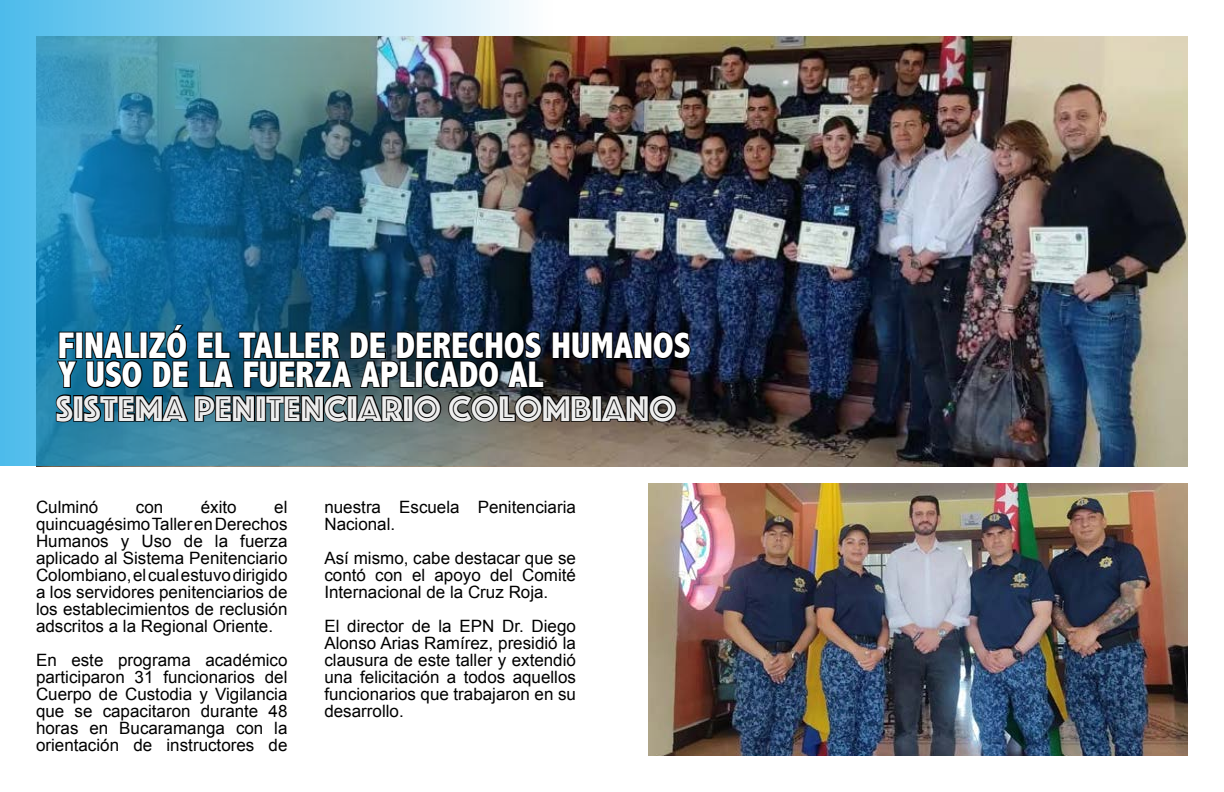
<style>
.page{position:relative;width:1224px;height:792px;background:#fff}
.page>*{position:absolute;margin:0;border:0;box-sizing:border-box;transform-origin:0 0}
.t1{font:800 condensed 37px/29px "Abadi";color:#fff}
.t2{font:37px "Phosphate Inline";color:#ededed}
.t3{font:17px/17px "Arial";color:#000;text-align:justify}
</style>
<div class="page">
<img style="left:0;top:0;width:1188px;height:465px">
<img style="left:54px;top:324px;width:638px;height:100px">
<img style="left:648px;top:484px;width:540px;height:272px">
<h1 class="t1" style="left:58px;top:331px;width:634px">FINALIZÓ EL TALLER DE DERECHOS HUMANOS<br>Y USO DE LA FUERZA APLICADO AL</h1>
<h1 class="t2" style="left:56px;top:382px;width:622px">SISTEMA PENITENCIARIO COLOMBIANO</h1>
<p class="t3" style="left:36px;top:499px;width:64px">Culminó</p>
<p class="t3" style="left:136px;top:499px;width:29px">con</p>
<p class="t3" style="left:201px;top:499px;width:37px">éxito</p>
<p class="t3" style="left:36px;top:499px;width:253px;text-indent:238px">el quincuagésimo Taller en Derechos Humanos y Uso de la fuerza aplicado al Sistema Penitenciario Colombiano, el cual estuvo dirigido a los servidores penitenciarios de los establecimientos de reclusión adscritos a la Regional Oriente.</p>
<p class="t3" style="left:36px;top:652px;width:253px">En este programa académico participaron 31 funcionarios del Cuerpo de Custodia y Vigilancia que se capacitaron durante 48 horas en Bucaramanga con la orientación de instructores de</p>
<p class="t3" style="left:324px;top:499px;width:253px">nuestra Escuela Penitenciaria<br>Nacional.</p>
<p class="t3" style="left:324px;top:550px;width:253px">Así mismo, cabe destacar que se contó con el apoyo del Comité Internacional de la Cruz Roja.</p>
<p class="t3" style="left:324px;top:618px;width:253px">El director de la EPN Dr. Diego Alonso Arias Ramírez, presidió la clausura de este taller y extendió una felicitación a todos aquellos funcionarios que trabajaron en su desarrollo.</p>
</div>
